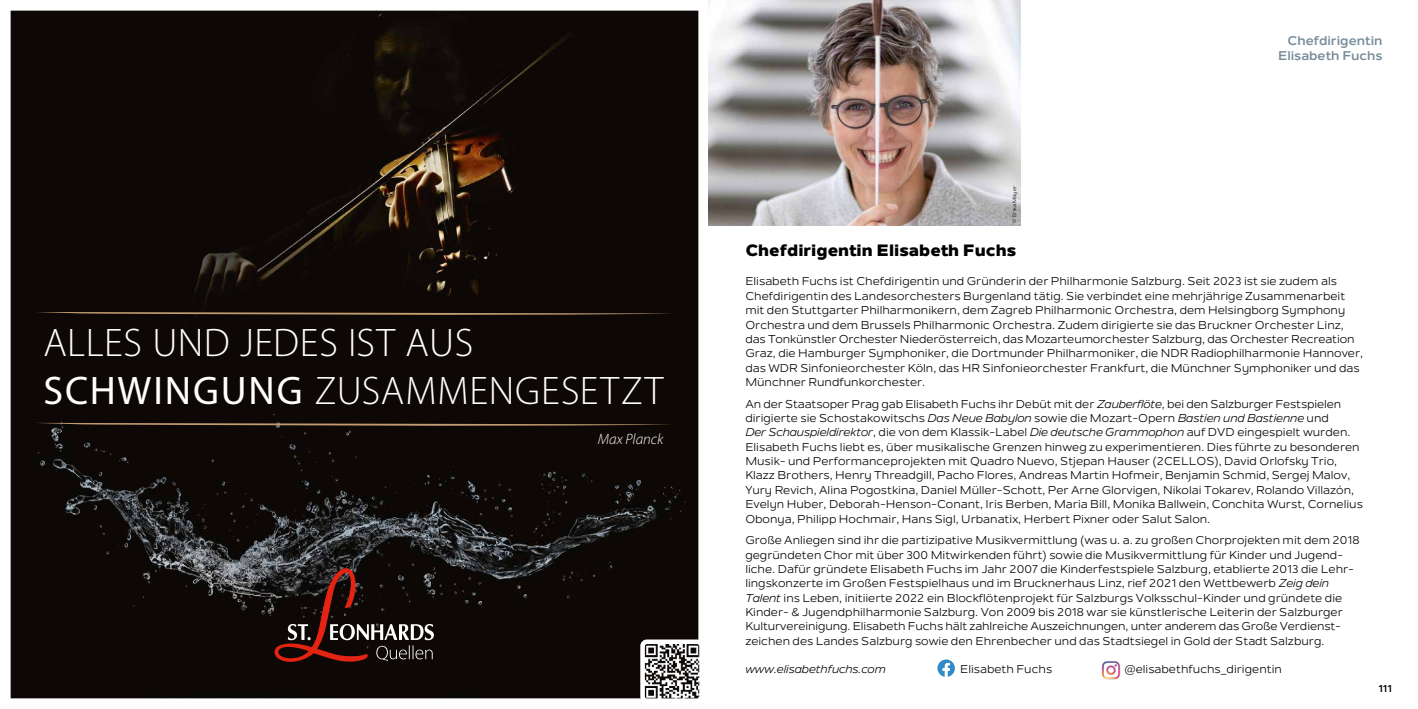
<style>
.page{position:relative;width:1418px;height:709px;background:#fff}
.page>*{position:absolute;margin:0;border:0;box-sizing:border-box;transform-origin:0 0}
.t1{font:300 40px/47.5px "Myriad Pro";letter-spacing:.015em;color:#fff}
.t2{font:800 16.25px "Nolan";color:#000}
.t3{font:italic 300 15px "Myriad Pro";color:#fff}
.t4{font:700 12.5px/15px "Nolan";color:#748a98;text-align:right}
.t5{font:11.25px/14.4px "Nolan";color:#000}
.t6{font:italic 11.25px "Nolan";color:#000}
.t7{font:700 10px "Nolan";color:#000}
.t8{font:5px "Nolan";color:#000}
.s1{font-weight:400}
.s2{font-style:italic}
</style>
<div class="page">
<img style="left:11px;top:11px;width:687px;height:687px">
<svg style="left:274px;top:568px;width:160px;height:94px;background:#34201c"></svg>
<svg style="left:35px;top:423px;width:639px;height:4px;background:#503f2d"></svg>
<svg style="left:35px;top:312px;width:639px;height:4px;background:#4f3f2d"></svg>
<img style="left:646px;top:645px;width:52px;height:52px">
<div style="left:640px;top:639px;width:64px;height:64px;border:5px solid #fff;border-radius:4px"></div>
<img style="left:709px;top:0;width:311px;height:225px">
<img style="left:1101px;top:661px;width:20px;height:19px">
<svg style="left:937px;top:659px;width:17px;height:18px"></svg>
<h1 class="t1" style="left:44px;top:319px;width:621px">ALLES UND JEDES IST AUS<br><span class="s1">SCHWINGUNG</span> ZUSAMMENGESETZT</h1>
<h3 class="t3" style="left:598px;top:430px;width:67px">Max Planck</h3>
<p class="t8" style="left:1011px;top:223px;width:38px;rotate:-90deg">© Erika Mayer</p>
<p class="t4" style="left:1277px;top:33px;width:106px">Chefdirigentin<br>Elisabeth Fuchs</p>
<h2 class="t2" style="left:745px;top:240px;width:272px">Chefdirigentin Elisabeth Fuchs</h2>
<p class="t5" style="left:745px;top:274px;width:619px">Elisabeth Fuchs ist Chefdirigentin und Gründerin der Philharmonie Salzburg. Seit 2023 ist sie zudem als Chefdirigentin des Landesorchesters Burgenland tätig. Sie verbindet eine mehrjährige Zusammenarbeit mit den Stuttgarter Philharmonikern, dem Zagreb Philharmonic Orchestra, dem Helsingborg Symphony Orchestra und dem Brussels Philharmonic Orchestra. Zudem dirigierte sie das Bruckner Orchester Linz, das Tonkünstler Orchester Niederösterreich, das Mozarteumorchester Salzburg, das Orchester Recreation Graz, die Hamburger Symphoniker, die Dortmunder Philharmoniker, die NDR Radiophilharmonie Hannover, das WDR Sinfonieorchester Köln, das HR Sinfonieorchester Frankfurt, die Münchner Symphoniker und das Münchner Rundfunkorchester.</p>
<p class="t5" style="left:745px;top:397px;width:619px">An der Staatsoper Prag gab Elisabeth Fuchs ihr Debüt mit der <span class="s2">Zauberflöte</span>, bei den Salzburger Festspielen dirigierte sie Schostakowitschs <span class="s2">Das Neue Babylon</span> sowie die Mozart-Opern <span class="s2">Bastien und Bastienne</span> und<br><span class="s2">Der Schauspieldirektor</span>, die von dem Klassik-Label <span class="s2">Die deutsche Grammophon</span> auf DVD eingespielt wurden.<br>Elisabeth Fuchs liebt es, über musikalische Grenzen hinweg zu experimentieren. Dies führte zu besonderen Musik- und Performanceprojekten mit Quadro Nuevo, Stjepan Hauser (2CELLOS), David Orlofsky Trio, Klazz Brothers, Henry Threadgill, Pacho Flores, Andreas Martin Hofmeir, Benjamin Schmid, Sergej Malov, Yury Revich, Alina Pogostkina, Daniel Müller-Schott, Per Arne Glorvigen, Nikolai Tokarev, Rolando Villazón, Evelyn Huber, Deborah-Henson-Conant, Iris Berben, Maria Bill, Monika Ballwein, Conchita Wurst, Cornelius Obonya, Philipp Hochmair, Hans Sigl, Urbanatix, Herbert Pixner oder Salut Salon.</p>
<p class="t5" style="left:745px;top:533px;width:615px">Große Anliegen sind ihr die partizipative Musikvermittlung (was u. a. zu großen Chorprojekten mit dem 2018 gegründeten Chor mit über 300 Mitwirkenden führt) sowie die Musikvermittlung für Kinder und Jugend&shy;liche. Dafür gründete Elisabeth Fuchs im Jahr 2007 die Kinderfestspiele Salzburg, etablierte 2013 die Lehr&shy;lingskonzerte im Großen Festspielhaus und im Brucknerhaus Linz, rief 2021 den Wettbewerb <span class="s2">Zeig dein Talent</span> ins Leben, initiierte 2022 ein Blockflötenprojekt für Salzburgs Volksschul-Kinder und gründete die Kinder- &amp; Jugendphilharmonie Salzburg. Von 2009 bis 2018 war sie künstlerische Leiterin der Salzburger Kulturvereinigung. Elisabeth Fuchs hält zahlreiche Auszeichnungen, unter anderem das Große Verdienst&shy;zeichen des Landes Salzburg sowie den Ehrenbecher und das Stadtsiegel in Gold der Stadt Salzburg.</p>
<p class="t6" style="left:745px;top:662px;width:142px">www.elisabethfuchs.com</p>
<p class="t5" style="left:960px;top:662px;width:94px">Elisabeth Fuchs</p>
<p class="t5" style="left:1124px;top:662px;width:159px">@elisabethfuchs_dirigentin</p>
<p class="t7" style="left:1378px;top:682px;width:15px">111</p>
</div>
